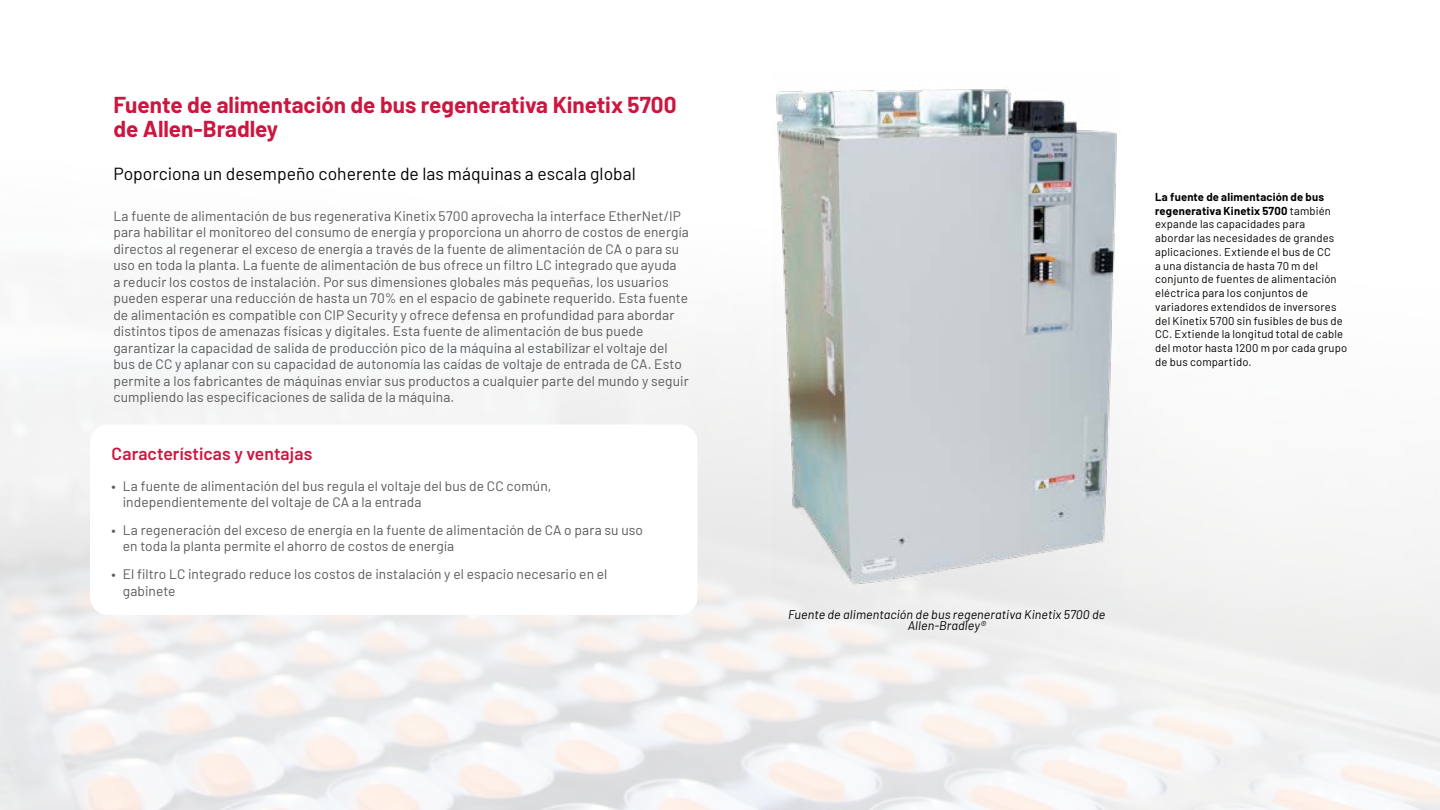
<style>
.page{position:relative;width:1440px;height:810px;background:#fff}
.page>*{position:absolute;margin:0;border:0;box-sizing:border-box;transform-origin:0 0}
.t1{font:700 22.5px/25px "Barlow";color:#cd163f}
.t2{font:17.5px "Barlow";color:#000}
.t3{font:600 17.5px "Barlow";letter-spacing:.005em;color:#cd163f}
.t4{font:13.75px/16.5px "Barlow";letter-spacing:.005em;color:#58595b}
.t5{font:italic 12.5px/11.2px "Barlow";letter-spacing:.01em;color:#000;text-align:center}
.t6{font:11.25px/13.8px "Barlow";letter-spacing:.015em;color:#000}
.s1{font-weight:700}
</style>
<div class="page">
<img style="left:772px;top:84px;width:349px;height:515px">
<h1 class="t1" style="left:113px;top:90px;width:565px">Fuente de alimentación de bus regenerativa Kinetix 5700 de Allen-Bradley</h1>
<p class="t2" style="left:113px;top:161px;width:524px">Poporciona un desempeño coherente de las máquinas a escala global</p>
<p class="t4" style="left:113px;top:207px;width:577px">La fuente de alimentación de bus regenerativa Kinetix 5700 aprovecha la interface EtherNet/IP para habilitar el monitoreo del consumo de energía y proporciona un ahorro de costos de energía directos al regenerar el exceso de energía a través de la fuente de alimentación de CA o para su uso en toda la planta. La fuente de alimentación de bus ofrece un filtro LC integrado que ayuda<br>a reducir los costos de instalación. Por sus dimensiones globales más pequeñas, los usuarios pueden esperar una reducción de hasta un 70% en el espacio de gabinete requerido. Esta fuente de alimentación es compatible con CIP Security y ofrece defensa en profundidad para abordar distintos tipos de amenazas físicas y digitales. Esta fuente de alimentación de bus puede garantizar la capacidad de salida de producción pico de la máquina al estabilizar el voltaje del bus de CC y aplanar con su capacidad de autonomía las caídas de voltaje de entrada de CA. Esto permite a los fabricantes de máquinas enviar sus productos a cualquier parte del mundo y seguir cumpliendo las especificaciones de salida de la máquina.</p>
<p class="t3" style="left:112px;top:441px;width:202px">Características y ventajas</p>
<p class="t4" style="left:123px;top:476px;width:430px;text-indent:-11px">• La fuente de alimentación del bus regula el voltaje del bus de CC común, independientemente del voltaje de CA a la entrada</p>
<p class="t4" style="left:123px;top:521px;width:522px;text-indent:-11px">• La regeneración del exceso de energía en la fuente de alimentación de CA o para su uso en toda la planta permite el ahorro de costos de energía</p>
<p class="t4" style="left:123px;top:565px;width:486px;text-indent:-11px">• El filtro LC integrado reduce los costos de instalación y el espacio necesario en el gabinete</p>
<p class="t6" style="left:1155px;top:189px;width:194px"><span class="s1">La fuente de alimentación de bus regenerativa Kinetix 5700</span> también expande las capacidades para abordar las necesidades de grandes aplicaciones. Extiende el bus de CC<br>a una distancia de hasta 70 m del conjunto de fuentes de alimentación eléctrica para los conjuntos de variadores extendidos de inversores del Kinetix 5700 sin fusibles de bus de CC. Extiende la longitud total de cable del motor hasta 1200 m por cada grupo de bus compartido.</p>
<p class="t5" style="left:788px;top:608px;width:319px">Fuente de alimentación de bus regenerativa Kinetix 5700 de<br>Allen-Bradley®</p>
</div>
